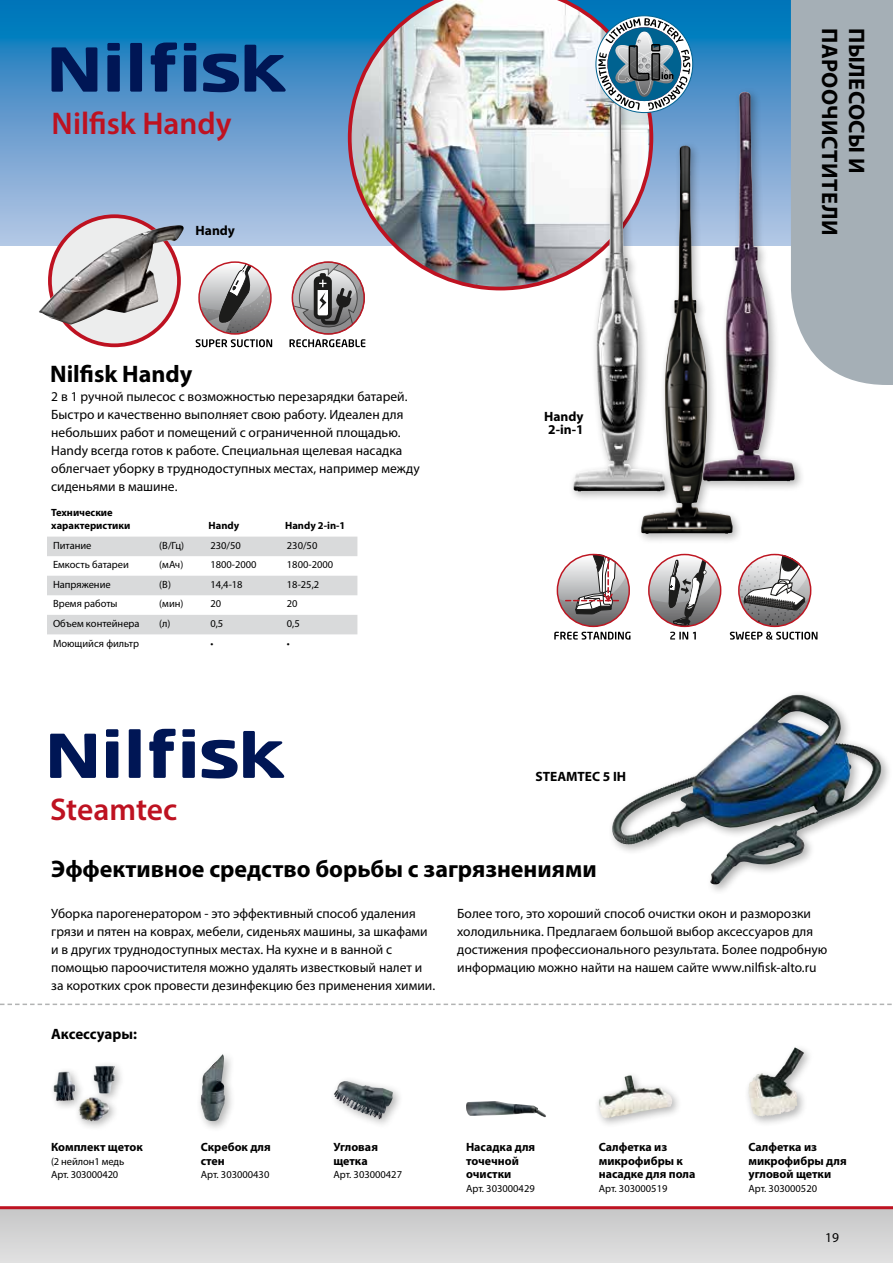
<style>
.page{position:relative;width:893px;height:1263px;background:#fff}
.page>*{position:absolute;margin:0;border:0;box-sizing:border-box;transform-origin:0 0}
.t1{font:600 31.5px "Myriad Pro";color:#be1221}
.t2{font:700 24px "Myriad Pro";color:#000}
.t3{font:700 22.5px "Myriad Pro";letter-spacing:.02em;color:#000}
.t4{font:700 15px "Myriad Pro";color:#000}
.t5{font:13.5px/18px "Myriad Pro";color:#000}
.t6{font:700 13.5px/13.5px "Myriad Pro";color:#000;text-align:center}
.t7{font:700 12px/13.5px "Myriad Pro";color:#000}
.t8{font:10.5px/13.5px "Myriad Pro";color:#000}
.t9{font:700 10.5px/12.6px "Myriad Pro";color:#000}
</style>
<div class="page">
<svg style="left:0;top:0;width:791px;height:246px;background:#5699cc"></svg>
<img style="left:348px;top:0;width:305px;height:290px">
<svg style="left:0;top:1003px;width:892px;height:2px"></svg>
<div style="left:607px;top:690px;width:285px;height:205px;background:#000;opacity:.3"></div>
<img style="left:612px;top:695px;width:207px;height:150px">
<img style="left:466px;top:1101px;width:80px;height:17px">
<div style="left:329px;top:1076px;width:75px;height:53px;background:#000;opacity:.3"></div>
<img style="left:333px;top:1081px;width:32px;height:31px">
<div style="left:196px;top:1050px;width:40px;height:82px;background:#000;opacity:.3"></div>
<img style="left:201px;top:1054px;width:24px;height:67px">
<div style="left:49px;top:1061px;width:77px;height:70px;background:#000;opacity:.3"></div>
<img style="left:54px;top:1065px;width:61px;height:36px">
<div style="left:130px;top:43px;width:12px;height:49px;background:#001655"></div>
<svg style="left:52px;top:47px;width:45px;height:45px;background:#123a78"></svg>
<div style="left:107px;top:55px;width:13px;height:37px;background:#001655"></div>
<div style="left:184px;top:55px;width:12px;height:37px;background:#001655"></div>
<div style="left:107px;top:43px;width:13px;height:8px;background:#001655"></div>
<div style="left:184px;top:43px;width:12px;height:8px;background:#001655"></div>
<svg style="left:151px;top:43px;width:26px;height:49px"></svg>
<svg style="left:203px;top:53px;width:36px;height:39px"></svg>
<svg style="left:245px;top:45px;width:42px;height:47px;background:#194b89"></svg>
<div style="left:129px;top:729px;width:12px;height:49px;background:#001655"></div>
<svg style="left:50px;top:734px;width:46px;height:44px"></svg>
<div style="left:106px;top:741px;width:12px;height:37px;background:#001655"></div>
<div style="left:182px;top:741px;width:13px;height:37px;background:#001655"></div>
<div style="left:106px;top:729px;width:12px;height:8px;background:#001655"></div>
<div style="left:182px;top:729px;width:13px;height:8px;background:#001655"></div>
<svg style="left:149px;top:729px;width:27px;height:49px"></svg>
<svg style="left:202px;top:731px;width:83px;height:47px"></svg>
<div style="left:594px;top:1071px;width:89px;height:58px;background:#000;opacity:.3"></div>
<img style="left:610px;top:1075px;width:20px;height:19px">
<div style="left:744px;top:1043px;width:70px;height:84px;background:#000;opacity:.3"></div>
<img style="left:752px;top:1047px;width:43px;height:35px">
<div style="left:791px;top:0;width:102px;height:385px;background:#a5afb6"></div>
<div style="left:569px;top:87px;width:237px;height:458px;background:#000;opacity:.3"></div>
<img style="left:641px;top:145px;width:92px;height:389px">
<img style="left:573px;top:103px;width:92px;height:389px">
<img style="left:703px;top:92px;width:92px;height:389px">
<div style="left:0;top:1208px;width:893px;height:55px;background:#d4d4d4"></div>
<hr style="left:0;top:1206px;width:893px;height:3px;background:#be1221">
<svg style="left:47px;top:537px;width:310px;height:97px"></svg>
<svg style="left:50px;top:216px;width:129px;height:129px;background:#e3c5c8"></svg>
<img style="left:39px;top:225px;width:145px;height:100px">
<svg style="left:289px;top:262px;width:76px;height:85px"></svg>
<div style="left:292px;top:261px;width:73px;height:74px;border:1px solid #be1622;border-radius:50%"></div>
<svg style="left:196px;top:262px;width:76px;height:85px"></svg>
<div style="left:198px;top:261px;width:74px;height:74px;border:1px solid #be1622;border-radius:50%"></div>
<svg style="left:598px;top:18px;width:92px;height:92px"></svg>
<svg style="left:649px;top:554px;width:72px;height:72px"></svg>
<svg style="left:649px;top:560px;width:72px;height:79px"></svg>
<div style="left:648px;top:554px;width:73px;height:73px;border:1px solid #be1622;border-radius:50%"></div>
<svg style="left:554px;top:632px;width:76px;height:8px"></svg>
<svg style="left:557px;top:554px;width:72px;height:72px"></svg>
<div style="left:557px;top:554px;width:73px;height:73px;border:1px solid #be1622;border-radius:50%"></div>
<svg style="left:730px;top:632px;width:87px;height:8px"></svg>
<svg style="left:739px;top:553px;width:72px;height:73px"></svg>
<div style="left:738px;top:554px;width:73px;height:73px;border:1px solid #be1622;border-radius:50%"></div>
<h1 class="t1" style="left:52px;top:104px;width:182px">Nilfisk Handy</h1>
<p class="t6" style="left:196px;top:224px;width:41px">Handy</p>
<h2 class="t2" style="left:50px;top:358px;width:144px">Nilfisk Handy</h2>
<p class="t5" style="left:51px;top:387px;width:370px">2 в 1 ручной пылесос с возможностью перезарядки батарей.<br>Быстро и качественно выполняет свою работу. Идеален для небольших работ и помещений с ограниченной площадью.<br>Handy всегда готов к работе. Специальная щелевая насадка облегчает уборку в труднодоступных местах, например между сиденьями в машине.</p>
<p class="t9" style="left:51px;top:506px;width:81px">Технические характеристики</p>
<p class="t9" style="left:209px;top:519px;width:32px">Handy</p>
<p class="t9" style="left:285px;top:519px;width:62px">Handy 2-in-1</p>
<p class="t8" style="left:53px;top:538px;width:40px">Питание</p>
<p class="t8" style="left:159px;top:538px;width:26px">(В/Гц)</p>
<p class="t8" style="left:210px;top:538px;width:32px">230/50</p>
<p class="t8" style="left:287px;top:538px;width:32px">230/50</p>
<p class="t8" style="left:53px;top:558px;width:77px">Емкость батареи</p>
<p class="t8" style="left:159px;top:558px;width:26px">(мАч)</p>
<p class="t8" style="left:210px;top:558px;width:48px">1800-2000</p>
<p class="t8" style="left:287px;top:558px;width:48px">1800-2000</p>
<p class="t8" style="left:53px;top:577px;width:59px">Напряжение</p>
<p class="t8" style="left:159px;top:577px;width:13px">(В)</p>
<p class="t8" style="left:210px;top:577px;width:34px">14,4-18</p>
<p class="t8" style="left:287px;top:577px;width:34px">18-25,2</p>
<p class="t8" style="left:53px;top:597px;width:66px">Время работы</p>
<p class="t8" style="left:159px;top:597px;width:26px">(мин)</p>
<p class="t8" style="left:210px;top:597px;width:12px">20</p>
<p class="t8" style="left:287px;top:597px;width:12px">20</p>
<p class="t8" style="left:53px;top:616px;width:88px">Объем контейнера</p>
<p class="t8" style="left:159px;top:616px;width:13px">(л)</p>
<p class="t8" style="left:210px;top:616px;width:14px">0,5</p>
<p class="t8" style="left:287px;top:616px;width:14px">0,5</p>
<p class="t8" style="left:53px;top:636px;width:88px">Моющийся фильтр</p>
<p class="t8" style="left:210px;top:636px;width:4px">•</p>
<p class="t8" style="left:287px;top:636px;width:4px">•</p>
<h1 class="t1" style="left:50px;top:790px;width:129px">Steamtec</h1>
<p class="t6" style="left:544px;top:409px;width:41px">Handy<br>2-in-1</p>
<p class="t6" style="left:535px;top:770px;width:92px">STEAMTEC 5 IH</p>
<h2 class="t2" style="left:51px;top:854px;width:547px">Эффективное средство борьбы с загрязнениями</h2>
<h3 class="t3" style="left:844px;top:28px;width:209px;rotate:90deg">ПАРООЧИСТИТЕЛИ</h3>
<h3 class="t3" style="left:871px;top:28px;width:148px;rotate:90deg">ПЫЛЕСОСЫ И</h3>
<p class="t5" style="left:51px;top:904px;width:385px">Уборка парогенератором - это эффективный способ удаления грязи и пятен на коврах, мебели, сиденьях машины, за шкафами и в других труднодоступных местах. На кухне и в ванной с помощью пароочистителя можно удалять известковый налет и за коротких срок провести дезинфекцию без применения химии.</p>
<p class="t5" style="left:457px;top:904px;width:371px">Более того, это хороший способ очистки окон и разморозки холодильника. Предлагаем большой выбор аксессуаров для достижения профессионального результата. Более подробную информацию можно найти на нашем сайте www.nilfisk-alto.ru</p>
<p class="t4" style="left:51px;top:1024px;width:88px">Аксессуары:</p>
<p class="t7" style="left:51px;top:1140px;width:93px">Комплект щеток</p>
<p class="t8" style="left:51px;top:1154px;width:75px">(2 нейлон1 медь<br>Арт. 303000420</p>
<p class="t7" style="left:201px;top:1140px;width:72px">Скребок для стен</p>
<p class="t8" style="left:201px;top:1168px;width:70px">Арт. 303000430</p>
<p class="t7" style="left:333px;top:1140px;width:46px">Угловая щетка</p>
<p class="t8" style="left:333px;top:1168px;width:70px">Арт. 303000427</p>
<p class="t7" style="left:466px;top:1140px;width:71px">Насадка для точечной очистки</p>
<p class="t8" style="left:466px;top:1181px;width:70px">Арт. 303000429</p>
<p class="t7" style="left:599px;top:1140px;width:98px">Салфетка из микрофибры к насадке для пола</p>
<p class="t8" style="left:599px;top:1181px;width:70px">Арт. 303000519</p>
<p class="t7" style="left:748px;top:1140px;width:100px">Салфетка из микрофибры для угловой щетки</p>
<p class="t8" style="left:748px;top:1181px;width:70px">Арт. 303000520</p>
<p class="t5" style="left:825px;top:1228px;width:15px">19</p>
</div>
